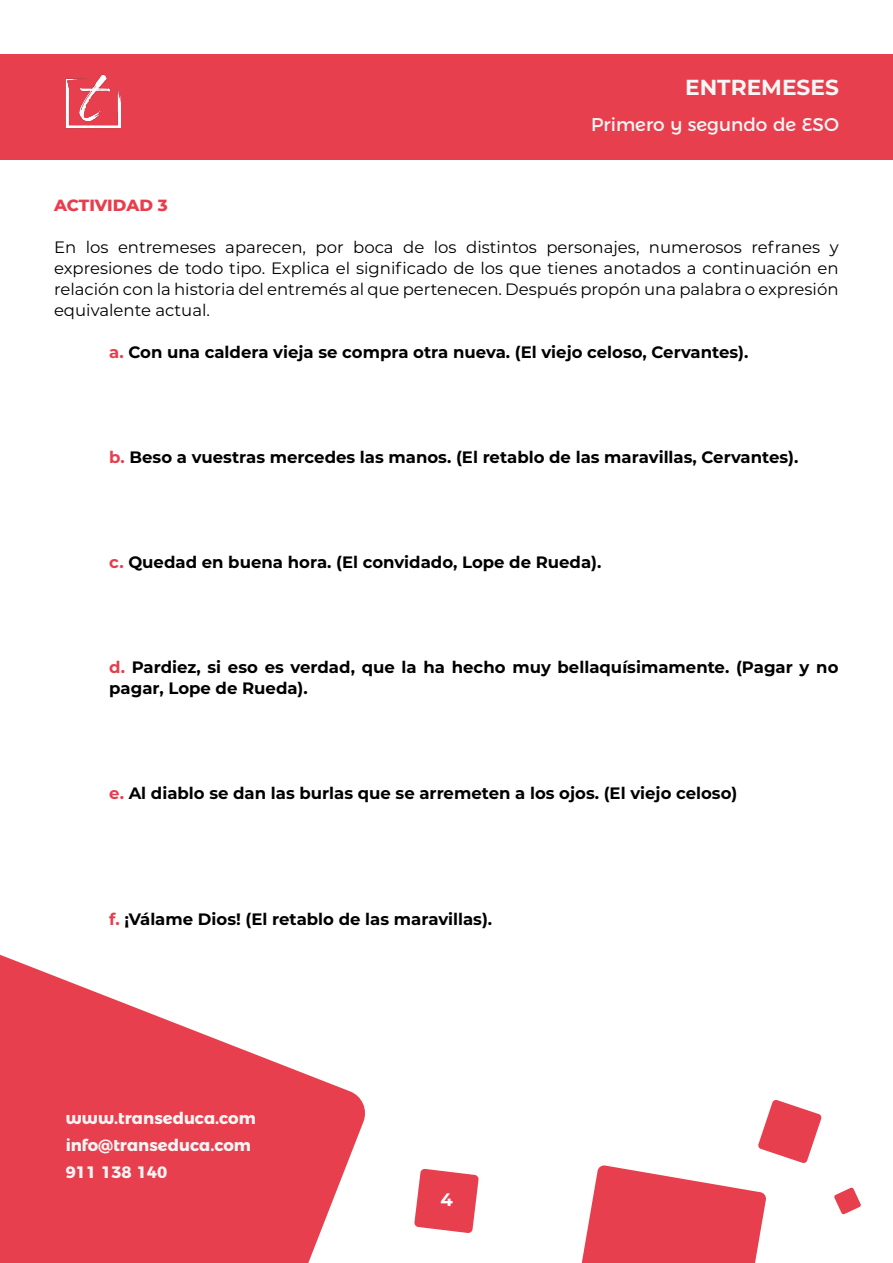
<style>
.page{position:relative;width:893px;height:1263px;background:#fff}
.page>*{position:absolute;margin:0;border:0;box-sizing:border-box;transform-origin:0 0}
.t1{font:700 21.75px "Montserrat";color:#f6f6f6}
.t2{font:18.45px "Montserrat Alternates";color:#f6f6f6}
.t3{font:700 18px "Montserrat";color:#fff}
.t4{font:700 16.5px/21px "Montserrat";color:#000}
.t5{font:16.5px/21px "Montserrat";color:#000;text-align:justify}
.t6{font:700 16.5px/27px "Montserrat Alternates";color:#f6f6f6}
.t7{font:800 16.5px "Montserrat";letter-spacing:-.005em;color:#e83d4c}
.s1{color:#e83d4c}
</style>
<div class="page">
<div style="left:0;top:54px;width:893px;height:105px;background:#e83f4e"></div>
<svg style="left:0;top:954px;width:365px;height:309px;fill:#e83f4e"></svg>
<svg style="left:414px;top:1169px;width:65px;height:64px"></svg>
<svg style="left:581px;top:1100px;width:241px;height:163px"></svg>
<svg style="left:834px;top:1187px;width:27px;height:27px"></svg>
<img style="left:66px;top:74px;width:55px;height:55px">
<h1 class="t1" style="left:685px;top:72px;width:155px">ENTREMESES</h1>
<p class="t2" style="left:591px;top:110px;width:249px">Primero y segundo de ESO</p>
<p class="t7" style="left:54px;top:193px;width:115px">ACTIVIDAD 3</p>
<p class="t5" style="left:54px;top:236px;width:786px">En los entremeses aparecen, por boca de los distintos personajes, numerosos refranes y expresiones de todo tipo. Explica el significado de los que tienes anotados a continuación en relación con la historia del entremés al que pertenecen. Después propón una palabra o expresión equivalente actual.</p>
<p class="t4" style="left:109px;top:341px;width:641px"><span class="s1">a.</span> Con una caldera vieja se compra otra nueva. (El viejo celoso, Cervantes).</p>
<p class="t4" style="left:109px;top:446px;width:691px"><span class="s1">b.</span> Beso a vuestras mercedes las manos. (El retablo de las maravillas, Cervantes).</p>
<p class="t4" style="left:109px;top:551px;width:494px"><span class="s1">c.</span> Quedad en buena hora. (El convidado, Lope de Rueda).</p>
<p class="t4" style="left:109px;top:656px;width:731px"><span class="s1">d.</span> Pardiez, si eso es verdad, que la ha hecho muy bellaquísimamente. (Pagar y no pagar, Lope de Rueda).</p>
<p class="t4" style="left:109px;top:782px;width:630px"><span class="s1">e.</span> Al diablo se dan las burlas que se arremeten a los ojos. (El viejo celoso)</p>
<p class="t4" style="left:109px;top:908px;width:384px"><span class="s1">f.</span> ¡Válame Dios! (El retablo de las maravillas).</p>
<p class="t6" style="left:66px;top:1103px;width:192px">www.transeduca.com info@transeduca.com<br>911 138 140</p>
<p class="t3" style="left:440px;top:1186px;width:14px">4</p>
</div>
